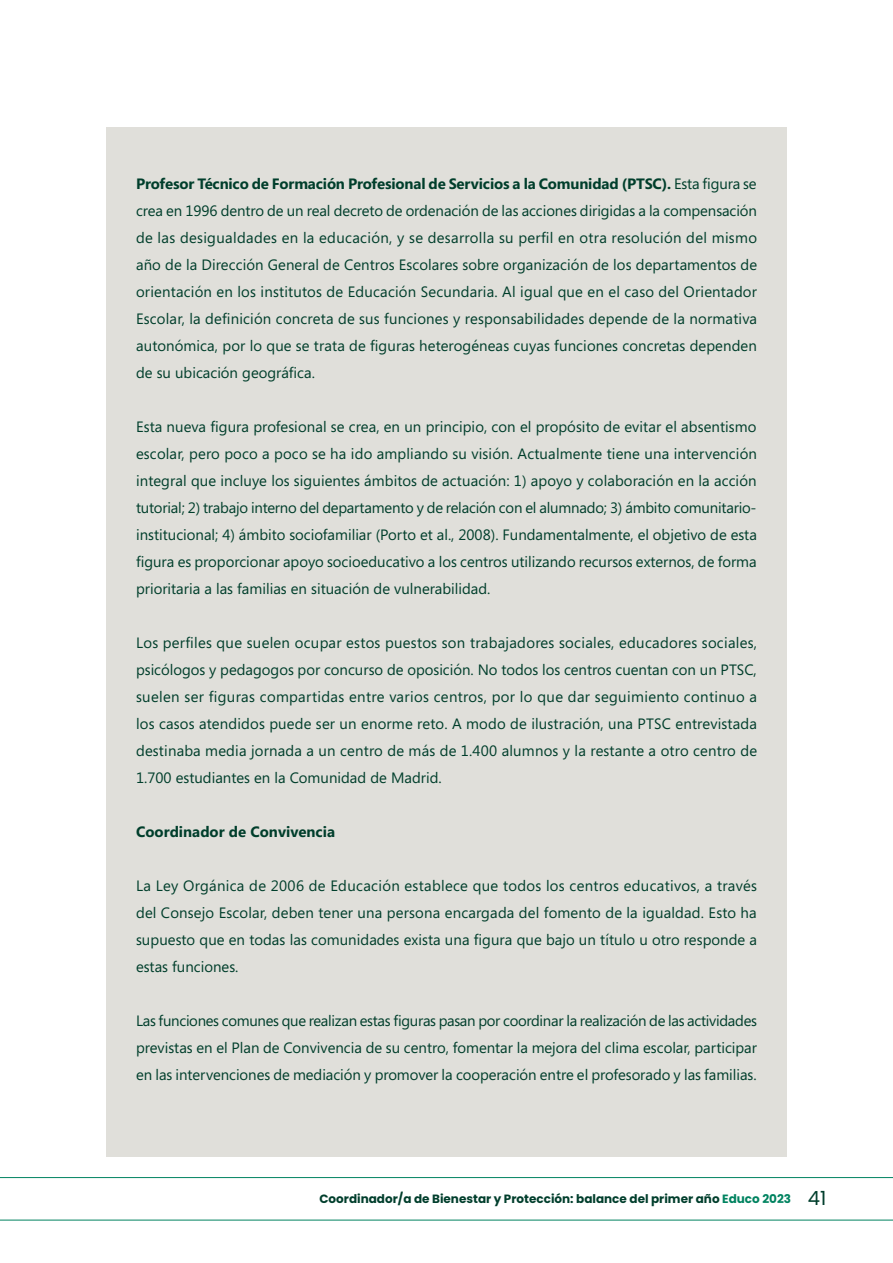
<style>
.page{position:relative;width:893px;height:1263px;background:#fff}
.page>*{position:absolute;margin:0;border:0;box-sizing:border-box;transform-origin:0 0}
.t1{font:15px/27px "Segoe";color:#003e2b;text-align:justify}
.t2{font:700 15px "Segoe";color:#003e2b}
.t3{font:700 12px "Poppins";color:#003e2c}
.s1{font-weight:700}
.s2{color:#008360}
.s3{font-weight:400;font-size:19.5px}
</style>
<div class="page">
<hr style="left:0;top:1220px;width:893px;height:1px;background:#008360">
<hr style="left:0;top:1177px;width:893px;height:1px;background:#008360">
<div style="left:106px;top:128px;width:681px;height:1029px;background:#e0dfda"></div>
<p class="t1" style="left:136px;top:170px;width:623px"><span class="s1">Profesor Técnico de Formación Profesional de Servicios a la Comunidad (PTSC).</span> Esta figura se crea en 1996 dentro de un real decreto de ordenación de las acciones dirigidas a la compensación de las desigualdades en la educación, y se desarrolla su perfil en otra resolución del mismo año de la Dirección General de Centros Escolares sobre organización de los departamentos de orientación en los institutos de Educación Secundaria. Al igual que en el caso del Orientador Escolar, la definición concreta de sus funciones y responsabilidades depende de la normativa autonómica, por lo que se trata de figuras heterogéneas cuyas funciones concretas dependen de su ubicación geográfica.</p>
<p class="t1" style="left:136px;top:413px;width:622px">Esta nueva figura profesional se crea, en un principio, con el propósito de evitar el absentismo escolar, pero poco a poco se ha ido ampliando su visión. Actualmente tiene una intervención integral que incluye los siguientes ámbitos de actuación: 1) apoyo y colaboración en la acción tutorial; 2) trabajo interno del departamento y de relación con el alumnado; 3) ámbito comunitario&shy;institucional; 4) ámbito sociofamiliar (Porto et al., 2008). Fundamentalmente, el objetivo de esta figura es proporcionar apoyo socioeducativo a los centros utilizando recursos externos, de forma prioritaria a las familias en situación de vulnerabilidad.</p>
<p class="t1" style="left:136px;top:629px;width:623px">Los perfiles que suelen ocupar estos puestos son trabajadores sociales, educadores sociales, psicólogos y pedagogos por concurso de oposición. No todos los centros cuentan con un PTSC, suelen ser figuras compartidas entre varios centros, por lo que dar seguimiento continuo a los casos atendidos puede ser un enorme reto. A modo de ilustración, una PTSC entrevistada destinaba media jornada a un centro de más de 1.400 alumnos y la restante a otro centro de 1.700 estudiantes en la Comunidad de Madrid.</p>
<p class="t2" style="left:136px;top:821px;width:201px">Coordinador de Convivencia</p>
<p class="t1" style="left:136px;top:872px;width:623px">La Ley Orgánica de 2006 de Educación establece que todos los centros educativos, a través del Consejo Escolar, deben tener una persona encargada del fomento de la igualdad. Esto ha supuesto que en todas las comunidades exista una figura que bajo un título u otro responde a estas funciones.</p>
<p class="t1" style="left:136px;top:1007px;width:622px">Las funciones comunes que realizan estas figuras pasan por coordinar la realización de las actividades previstas en el Plan de Convivencia de su centro, fomentar la mejora del clima escolar, participar en las intervenciones de mediación y promover la cooperación entre el profesorado y las familias.</p>
<p class="t3" style="left:319px;top:1192px;width:508px">Coordinador/a de Bienestar y Protección: balance del primer año <span class="s2">Educo 2023</span> <span class="s3">41</span></p>
</div>
